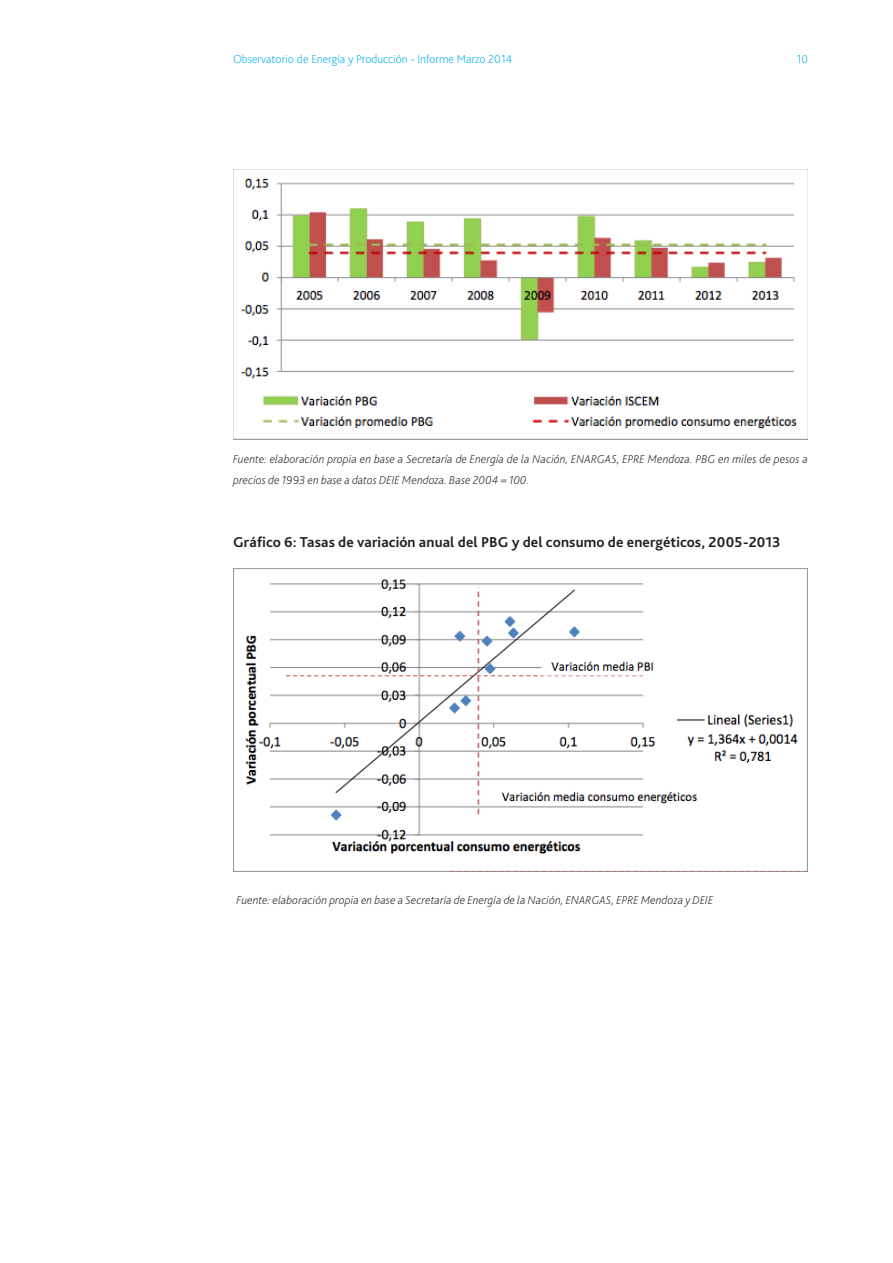
<style>
.page{position:relative;width:893px;height:1263px;background:#fff}
.page>*{position:absolute;margin:0;border:0;box-sizing:border-box;transform-origin:0 0}
.t1{font:700 15px "Bliss Pro";letter-spacing:.01em;color:#231f20}
.t2{font:italic 200 12px/21px "Bliss Pro";letter-spacing:.01em;color:#231f20}
.t3{font:200 12px "Bliss Pro";color:#00aeef}
</style>
<div class="page">
<img style="left:233px;top:169px;width:575px;height:271px">
<img style="left:233px;top:568px;width:575px;height:304px">
<p class="t3" style="left:233px;top:51px;width:281px">Observatorio de Energía y Producción - Informe Marzo 2014</p>
<p class="t3" style="left:797px;top:51px;width:13px">10</p>
<p class="t2" style="left:233px;top:448px;width:576px">Fuente: elaboración propia en base a Secretaría de Energía de la Nación, ENARGAS, EPRE Mendoza. PBG en miles de pesos a precios de 1993 en base a datos DEIE Mendoza. Base 2004 = 100.</p>
<p class="t1" style="left:233px;top:533px;width:549px">Gráfico 6: Tasas de variación anual del PBG y del consumo de energéticos, 2005-2013</p>
<p class="t2" style="left:236px;top:889px;width:478px">Fuente: elaboración propia en base a Secretaría de Energía de la Nación, ENARGAS, EPRE Mendoza y DEIE</p>
</div>
